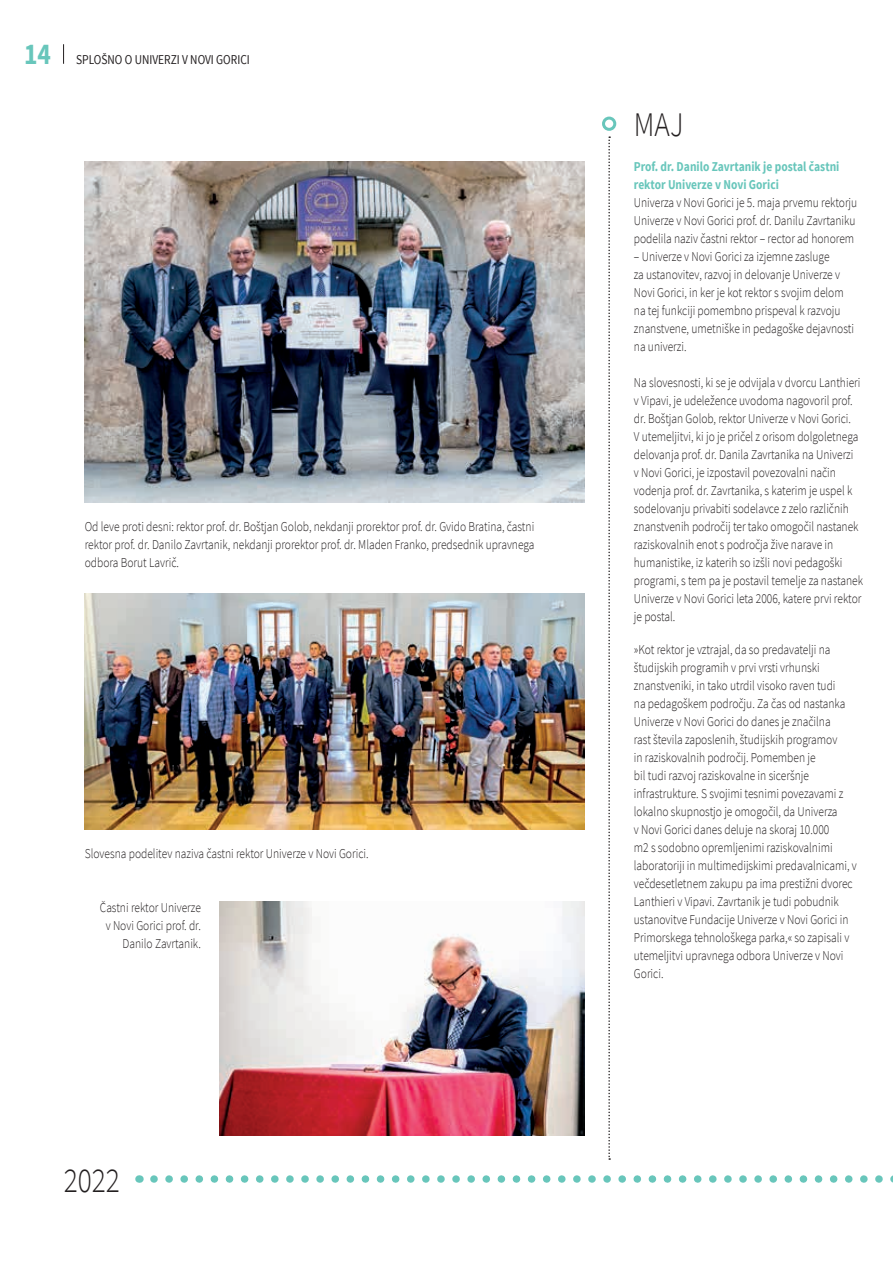
<style>
.page{position:relative;width:893px;height:1263px;background:#fff}
.page>*{position:absolute;margin:0;border:0;box-sizing:border-box;transform-origin:0 0}
.t1{font:300 34.5px "Source Sans Pro";color:#231f20;scale:.85 1}
.t2{font:700 30px "Source Sans Pro";color:#68c6bb;scale:.85 1}
.t3{font:300 13.5px/18px "Source Sans Pro";color:#231f20;scale:.85 1}
.t4{font:700 13.5px/18px "Source Sans Pro";color:#68c6bb;scale:.85 1}
.t5{font:13.5px "Source Sans Pro";color:#231f20;scale:.85 1}
</style>
<div class="page">
<svg style="left:63px;top:44px;width:1px;height:20px"></svg>
<svg style="left:154px;top:1175px;width:739px;height:8px"></svg>
<img style="left:85px;top:161px;width:499px;height:342px">
<img style="left:85px;top:593px;width:499px;height:236px">
<svg style="left:608px;top:136px;width:2px;height:1024px"></svg>
<div style="left:602px;top:117px;width:14px;height:14px;border:3px solid #68c6bb;border-radius:50%"></div>
<img style="left:219px;top:901px;width:365px;height:234px">
<h2 class="t2" style="left:24px;top:35px;width:33px">14</h2>
<p class="t5" style="left:76px;top:51px;width:206px">SPLOŠNO O UNIVERZI V NOVI GORICI</p>
<p class="t3" style="left:85px;top:518px;width:531px;text-align:justify">Od leve proti desni: rektor prof. dr. Boštjan Golob, nekdanji prorektor prof. dr. Gvido Bratina, častni rektor prof. dr. Danilo Zavrtanik, nekdanji prorektor prof. dr. Mladen Franko, predsednik upravnega odbora Borut Lavrič.</p>
<p class="t3" style="left:85px;top:844px;width:335px">Slovesna podelitev naziva častni rektor Univerze v Novi Gorici.</p>
<p class="t3" style="left:100px;top:898px;width:120px;text-align:right">Častni rektor Univerze v Novi Gorici prof. dr.<br>Danilo Zavrtanik.</p>
<h1 class="t1" style="left:64px;top:1159px;width:68px">2022</h1>
<h1 class="t1" style="left:634px;top:103px;width:60px">MAJ</h1>
<p class="t4" style="left:634px;top:158px;width:243px">Prof. dr. Danilo Zavrtanik je postal častni rektor Univerze v Novi Gorici</p>
<p class="t3" style="left:634px;top:194px;width:264px">Univerza v Novi Gorici je 5. maja prvemu rektorju<br>Univerze v Novi Gorici prof. dr. Danilu Zavrtaniku podelila naziv častni rektor – rector ad honorem</p>
<p class="t3" style="left:634px;top:248px;width:260px">– Univerze v Novi Gorici za izjemne zasluge<br>za ustanovitev, razvoj in delovanje Univerze v Novi Gorici, in ker je kot rektor s svojim delom na tej funkciji pomembno prispeval k razvoju znanstvene, umetniške in pedagoške dejavnosti na univerzi.</p>
<p class="t3" style="left:634px;top:374px;width:271px">Na slovesnosti, ki se je odvijala v dvorcu Lanthieri v Vipavi, je udeležence uvodoma nagovoril prof. dr. Boštjan Golob, rektor Univerze v Novi Gorici.<br>V utemeljitvi, ki jo je pričel z orisom dolgoletnega delovanja prof. dr. Danila Zavrtanika na Univerzi<br>v Novi Gorici, je izpostavil povezovalni način vodenja prof. dr. Zavrtanika, s katerim je uspel k sodelovanju privabiti sodelavce z zelo različnih znanstvenih področij ter tako omogočil nastanek raziskovalnih enot s področja žive narave in humanistike, iz katerih so izšli novi pedagoški programi, s tem pa je postavil temelje za nastanek Univerze v Novi Gorici leta 2006, katere prvi rektor je postal.</p>
<p class="t3" style="left:634px;top:641px;width:264px">»Kot rektor je vztrajal, da so predavatelji na študijskih programih v prvi vrsti vrhunski znanstveniki, in tako utrdil visoko raven tudi<br>na pedagoškem področju. Za čas od nastanka Univerze v Novi Gorici do danes je značilna<br>rast števila zaposlenih, študijskih programov<br>in raziskovalnih področij. Pomemben je<br>bil tudi razvoj raziskovalne in siceršnje infrastrukture. S svojimi tesnimi povezavami z lokalno skupnostjo je omogočil, da Univerza<br>v Novi Gorici danes deluje na skoraj 10.000<br>m2 s sodobno opremljenimi raziskovalnimi laboratoriji in multimedijskimi predavalnicami, v večdesetletnem zakupu pa ima prestižni dvorec Lanthieri v Vipavi. Zavrtanik je tudi pobudnik ustanovitve Fundacije Univerze v Novi Gorici in Primorskega tehnološkega parka,« so zapisali v utemeljitvi upravnega odbora Univerze v Novi Gorici.</p>
</div>
